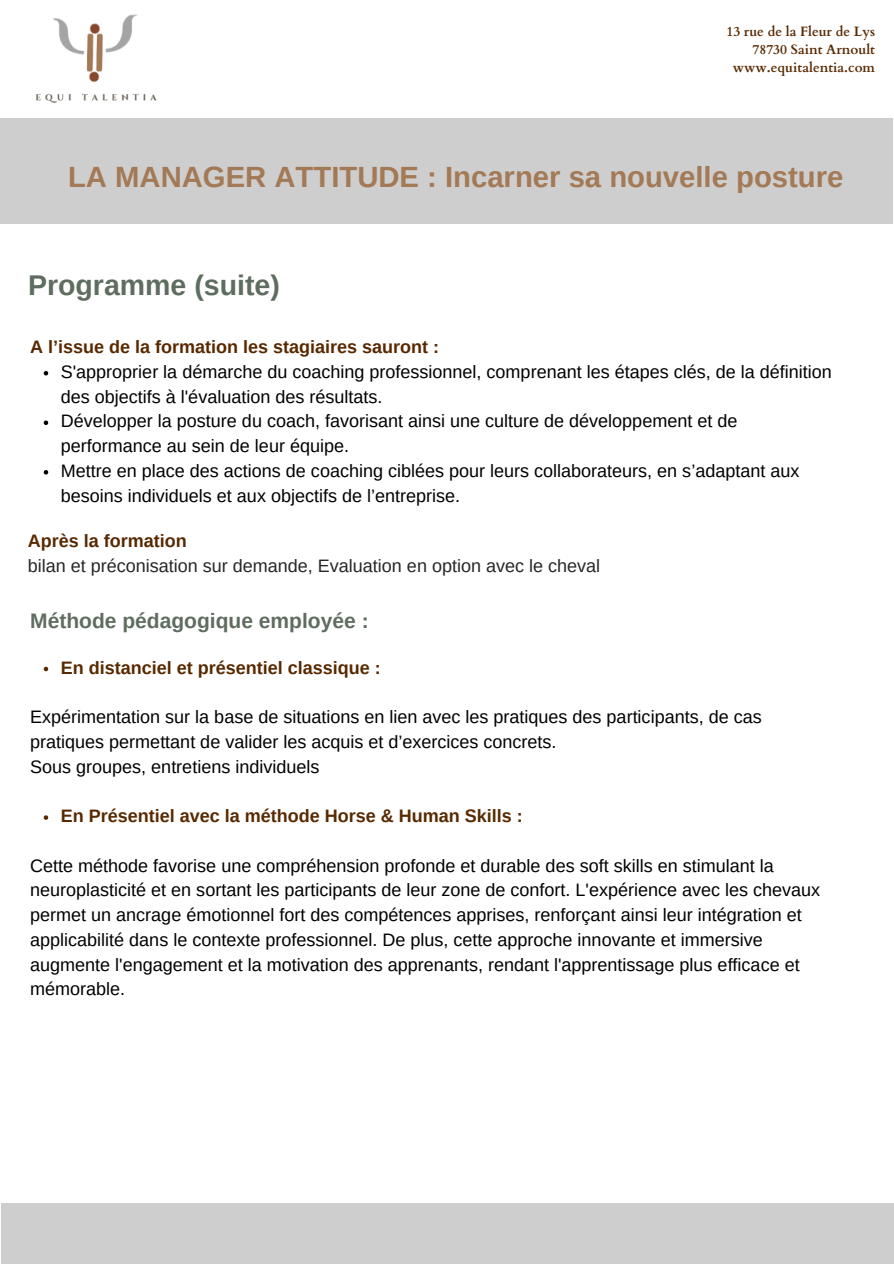
<style>
.page{position:relative;width:894px;height:1264px;background:#fff}
.page>*{position:absolute;margin:0;border:0;box-sizing:border-box;transform-origin:0 0}
.t1{font:700 29.25px "Arimo";color:#a37956}
.t2{font:700 28.5px "Arimo";color:#5f6d60}
.t3{font:700 21px "Arimo";color:#5f6d60}
.t4{font:18px/24.8px "Arimo";color:#000}
.t5{font:700 18px "Arimo";color:#582900}
.t6{font:18px/24.8px "Arimo";color:#272626}
.t7{font:700 13.5px "Cardo";color:#582900}
.s1{font-weight:700;color:#582900}
</style>
<div class="page">
<div style="left:0;top:118px;width:892px;height:106px;background:#cecece"></div>
<img style="left:36px;top:14px;width:121px;height:90px">
<div style="left:1px;top:1202px;width:892px;height:61px;background:#cecece"></div>
<svg style="left:44px;top:371px;width:4px;height:4px"></svg>
<svg style="left:44px;top:420px;width:4px;height:5px"></svg>
<svg style="left:44px;top:470px;width:4px;height:4px"></svg>
<svg style="left:44px;top:666px;width:4px;height:5px"></svg>
<svg style="left:44px;top:815px;width:4px;height:4px"></svg>
<p class="t7" style="left:726px;top:23px;width:150px">13 rue de la Fleur de Lys</p>
<p class="t7" style="left:752px;top:41px;width:124px">78730 Saint Arnoult</p>
<h1 class="t7" style="left:732px;top:59px;width:144px">www.equitalentia.com</h1>
<p class="t1" style="left:68px;top:161px;width:776px">LA MANAGER ATTITUDE : Incarner sa nouvelle posture</p>
<h1 class="t2" style="left:28px;top:269px;width:253px">Programme (suite)</h1>
<p class="t5" style="left:30px;top:337px;width:410px">A l’issue de la formation les stagiaires sauront :</p>
<p class="t4" style="left:61px;top:359px;width:772px">S'approprier la démarche du coaching professionnel, comprenant les étapes clés, de la définition des objectifs à l'évaluation des résultats.</p>
<p class="t4" style="left:61px;top:408px;width:678px">Développer la posture du coach, favorisant ainsi une culture de développement et de performance au sein de leur équipe.</p>
<h4 class="t4" style="left:61px;top:458px;width:740px">Mettre en place des actions de coaching ciblées pour leurs collaborateurs, en s’adaptant aux besoins individuels et aux objectifs de l’entreprise.</h4>
<h3 class="t6" style="left:28px;top:529px;width:574px"><span class="s1">Après la formation<br></span>bilan et préconisation sur demande, Evaluation en option avec le cheval</h3>
<p class="t3" style="left:30px;top:609px;width:340px">Méthode pédagogique employée :</p>
<p class="t5" style="left:61px;top:657px;width:321px">En distanciel et présentiel classique :</p>
<h2 class="t4" style="left:30px;top:704px;width:732px">Expérimentation sur la base de situations en lien avec les pratiques des participants, de cas pratiques permettant de valider les acquis et d’exercices concrets.<br>Sous groupes, entretiens individuels</h2>
<p class="t5" style="left:61px;top:805px;width:463px">En Présentiel avec la méthode Horse &amp; Human Skills :</p>
<h4 class="t4" style="left:30px;top:853px;width:791px">Cette méthode favorise une compréhension profonde et durable des soft skills en stimulant la neuroplasticité et en sortant les participants de leur zone de confort. L'expérience avec les chevaux permet un ancrage émotionnel fort des compétences apprises, renforçant ainsi leur intégration et applicabilité dans le contexte professionnel. De plus, cette approche innovante et immersive augmente l'engagement et la motivation des apprenants, rendant l'apprentissage plus efficace et mémorable.</h4>
</div>
